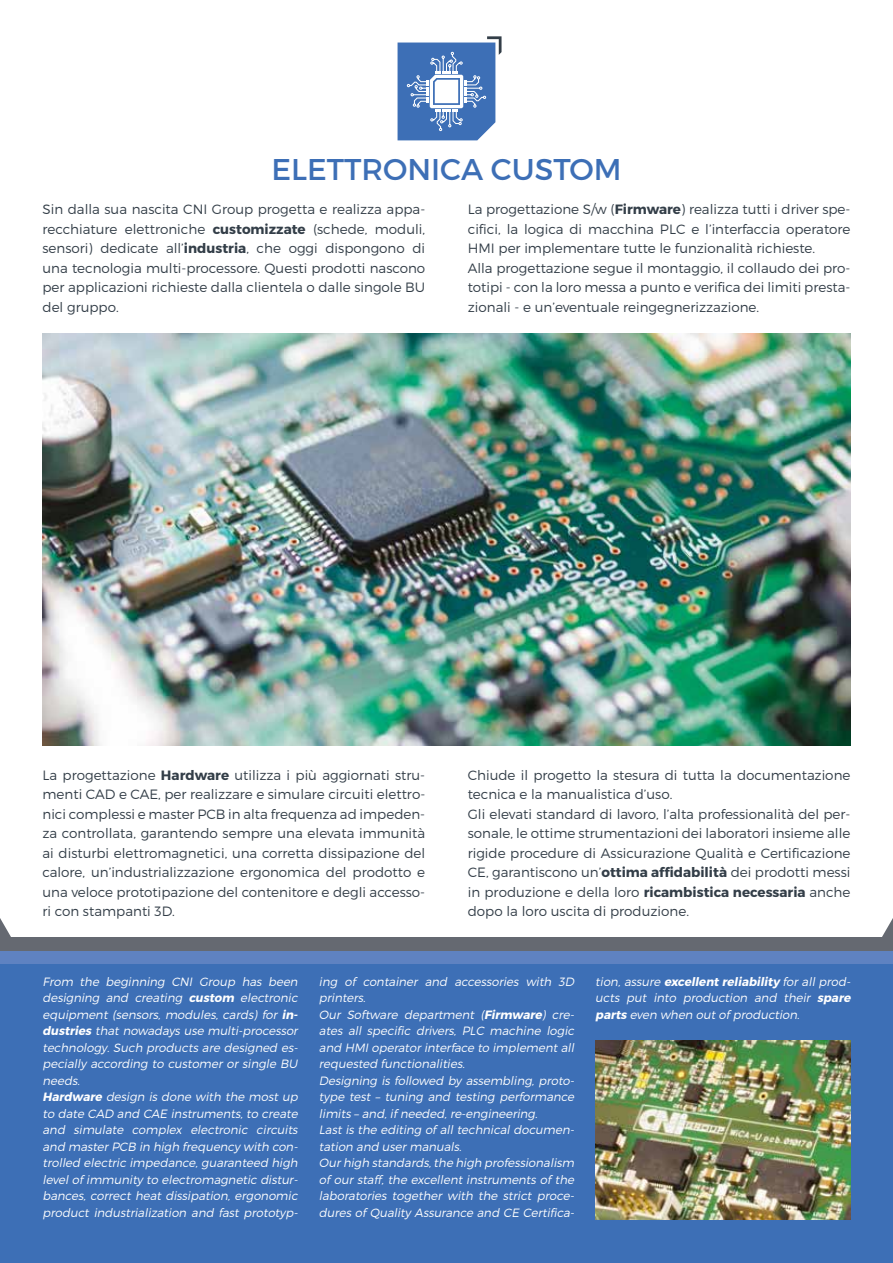
<style>
.page{position:relative;width:893px;height:1263px;background:#fff}
.page>*{position:absolute;margin:0;border:0;box-sizing:border-box;transform-origin:0 0}
.t1{font:30px "Montserrat";color:#3d6fb6}
.t2{font:300 13.5px/19.5px "Montserrat";color:#333e48;text-align:justify}
.t3{font:italic 300 12px/16.5px "Montserrat";letter-spacing:-.005em;color:#fff}
.s1{font-weight:700}
</style>
<div class="page">
<div style="left:0;top:963px;width:893px;height:300px;background:#3d6fb6"></div>
<div style="left:0;top:951px;width:893px;height:12px;background:#5f82c1"></div>
<div style="left:0;top:937px;width:893px;height:14px;background:#656971"></div>
<svg style="left:398px;top:36px;width:104px;height:104px"></svg>
<svg style="left:0;top:918px;width:11px;height:19px"></svg>
<svg style="left:882px;top:918px;width:11px;height:19px"></svg>
<img style="left:43px;top:334px;width:807px;height:411px">
<img style="left:595px;top:1040px;width:255px;height:180px">
<h1 class="t1" style="left:271px;top:151px;width:352px">ELETTRONICA CUSTOM</h1>
<p class="t2" style="left:43px;top:200px;width:384px">Sin dalla sua nascita CNI Group progetta e realizza appa&shy;recchiature elettroniche <span class="s1">customizzate</span> (schede, moduli, sensori) dedicate all’<span class="s1">industria</span>, che oggi dispongono di una tecnologia multi-processore. Questi prodotti nascono per applicazioni richieste dalla clientela o dalle singole BU del gruppo.</p>
<p class="t2" style="left:468px;top:200px;width:384px;text-align:left">La progettazione S/w (<span class="s1">Firmware</span>) realizza tutti i driver spe&shy;cifici, la logica di macchina PLC e l’interfaccia operatore HMI per implementare tutte le funzionalità richieste.<br>Alla progettazione segue il montaggio, il collaudo dei pro&shy;totipi - con la loro messa a punto e verifica dei limiti presta&shy;zionali - e un’eventuale reingegnerizzazione.</p>
<p class="t2" style="left:43px;top:765px;width:384px">La progettazione <span class="s1">Hardware</span> utilizza i più aggiornati stru&shy;menti CAD e CAE, per realizzare e simulare circuiti elettro&shy;nici complessi e master PCB in alta frequenza ad impeden&shy;za controllata, garantendo sempre una elevata immunità ai disturbi elettromagnetici, una corretta dissipazione del calore, un’industrializzazione ergonomica del prodotto e una veloce prototipazione del contenitore e degli accesso&shy;ri con stampanti 3D.</p>
<p class="t2" style="left:468px;top:765px;width:384px;text-align:left">Chiude il progetto la stesura di tutta la documentazione tecnica e la manualistica d’uso.<br>Gli elevati standard di lavoro, l’alta professionalità del per&shy;sonale, le ottime strumentazioni dei laboratori insieme alle rigide procedure di Assicurazione Qualità e Certificazione CE, garantiscono un’<span class="s1">ottima affidabilità</span> dei prodotti messi in produzione e della loro <span class="s1">ricambistica necessaria</span> anche dopo la loro uscita di produzione.</p>
<p class="t3" style="left:42px;top:973px;width:259px">From the beginning CNI Group has been designing and creating <span class="s1">custom</span> electronic equipment (sensors, modules, cards) for <span class="s1">in&shy;dustries</span> that nowadays use multi-processor technology. Such products are designed es&shy;pecially according to customer or single BU needs.<br><span class="s1">Hardware</span> design is done with the most up to date CAD and CAE instruments, to create and simulate complex electronic circuits and masterPCB in high frequency with con&shy;trolled electric impedance, guaranteed high level of immunity to electromagnetic distur&shy;bances, correct heat dissipation, ergonomic product industrialization and fast prototyp-</p>
<p class="t3" style="left:319px;top:973px;width:259px">ing of container and accessories with 3D printers.<br>Our Software department (<span class="s1">Firmware</span>) cre&shy;ates all specific drivers, PLC machine logic and HMI operator interface to implement all requested functionalities.<br>Designing is followed by assembling, proto&shy;type test – tuning and testing performance limits – and, if needed, re-engineering.<br>Last is the editing of all technical documen&shy;tation and user manuals.<br>Ourhigh standards,the high professionalism of our staff, the excellent instruments of the laboratories together with the strict proce&shy;dures of Quality Assurance and CE Certifica-</p>
<p class="t3" style="left:595px;top:973px;width:259px;text-align:justify">tion, assure <span class="s1">excellent reliability</span> for all prod&shy;ucts put into production and their <span class="s1">spare parts</span> even when out of production.</p>
</div>
